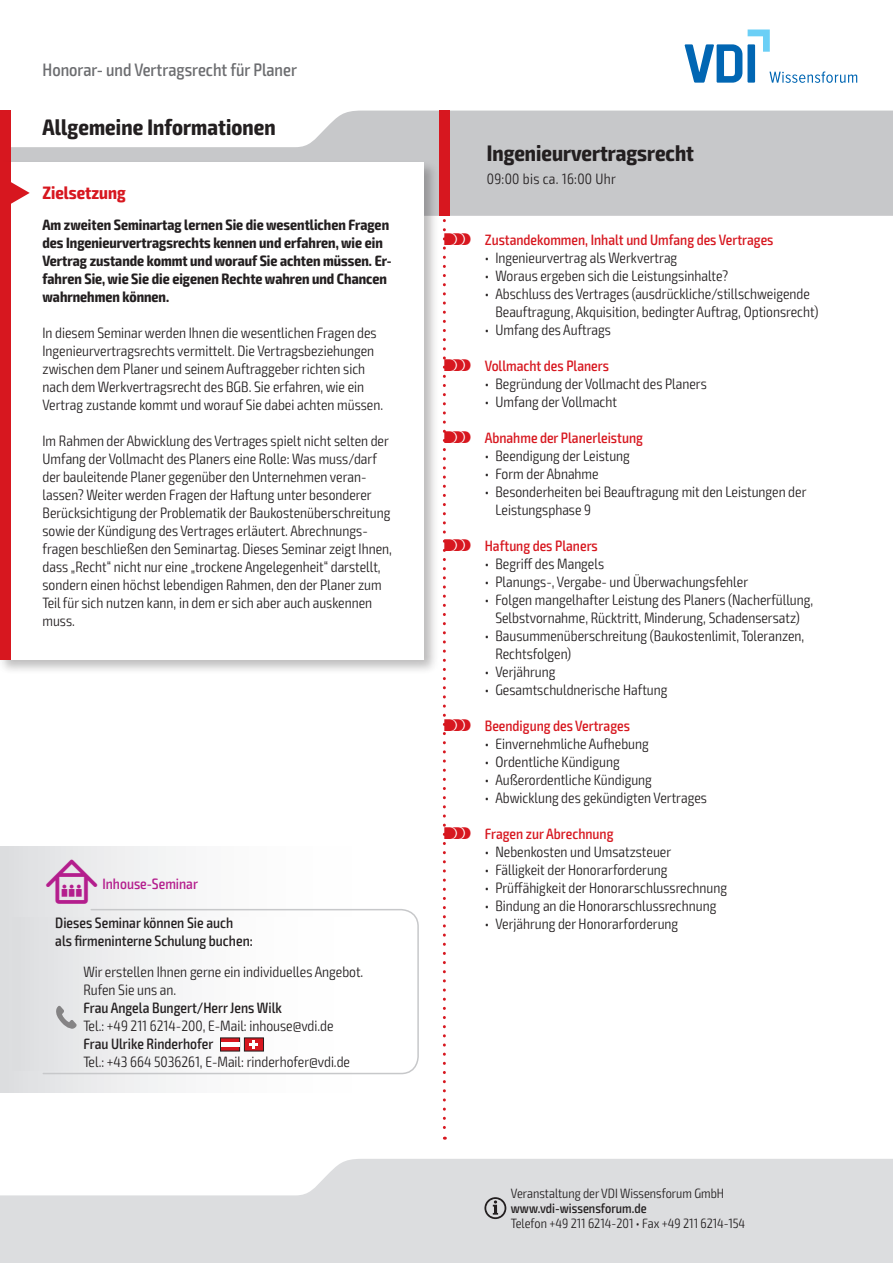
<style>
.page{position:relative;width:893px;height:1263px;background:#fff}
.page>*{position:absolute;margin:0;border:0;box-sizing:border-box;transform-origin:0 0}
.t1{font:700 condensed 22.5px "Exo 2";color:#231f20}
.t2{font:500 condensed 18px "Exo 2";color:#6c6d70}
.t3{font:700 condensed 18px "Exo 2";color:#d7171f}
.t4{font:300 condensed 15px/18px "Exo 2";color:#231f20}
.t5{font:700 condensed 15px/18px "Exo 2";color:#231f20}
.t6{font:500 condensed 15px "Exo 2";color:#d7171f}
.t7{font:500 condensed 15px/18px "Exo 2";color:#231f20}
.t8{font:300 condensed 15px "Exo 2";letter-spacing:.02em;color:#231f20}
.t9{font:500 condensed 15px "Exo 2";color:#b41e8d}
.t10{font:300 condensed 13.5px "Exo 2";color:#231f20}
.t11{font:500 condensed 13.5px "Exo 2";color:#231f20}
.s1{font-family:"VDI Iconset S4 A Regular";font-weight:400;font-stretch:normal;font-size:15.45px}
.s2{font-family:"VDI Iconset S4 A Regular";font-weight:400;font-stretch:normal}
</style>
<div class="page">
<svg style="left:0;top:1159px;width:893px;height:104px;background:#e0e1e3"></svg>
<svg style="left:11px;top:111px;width:882px;height:105px;fill:#c7c8ca"></svg>
<svg style="left:484px;top:1197px;width:22px;height:22px"></svg>
<svg style="left:685px;top:30px;width:172px;height:53px"></svg>
<div style="left:439px;top:111px;width:11px;height:105px;background:#d7171f"></div>
<div style="left:0;top:111px;width:11px;height:57px;background:#d7171f"></div>
<div style="left:0;top:159px;width:439px;height:516px;background:#231f20;opacity:.3"></div>
<div style="left:0;top:162px;width:424px;height:497px;background:#fff"></div>
<div style="left:0;top:162px;width:11px;height:497px;background:#d7171f"></div>
<svg style="left:11px;top:182px;width:19px;height:22px"></svg>
<div style="left:0;top:846px;width:419px;height:247px;background:linear-gradient(to right,#e2e3e5,#fff)"></div>
<svg style="left:42px;top:908px;width:377px;height:167px"></svg>
<div style="left:13px;top:918px;width:382px;height:152px;background:linear-gradient(to right,#e3e3e5,#fff)"></div>
<svg style="left:220px;top:1037px;width:44px;height:14px"></svg>
<hr style="left:221px;top:1042px;width:18px;height:4px;background:#fff">
<svg style="left:56px;top:1006px;width:21px;height:23px"></svg>
<svg style="left:443px;top:219px;width:3px;height:921px"></svg>
<p class="t2" style="left:43px;top:59px;width:256px">Honorar- und Vertragsrecht für Planer</p>
<h1 class="t1" style="left:43px;top:113px;width:235px">Allgemeine Informationen</h1>
<p class="t3" style="left:42px;top:182px;width:85px">Zielsetzung</p>
<p class="t5" style="left:43px;top:216px;width:351px">Am zweiten Seminartag lernen Sie die wesentlichen Fragen des Ingenieurvertragsrechts kennen und erfahren, wie ein Vertrag zustande kommt und worauf Sie achten müssen. Er&shy;fahren Sie, wie Sie die eigenen Rechte wahren und Chancen wahrnehmen können.</p>
<p class="t4" style="left:43px;top:324px;width:342px">In diesem Seminar werden Ihnen die wesentlichen Fragen des Ingenieurvertragsrechts vermittelt. Die Vertragsbeziehungen zwischen dem Planer und seinem Auftraggeber richten sich nach dem Werkvertragsrecht des BGB. Sie erfahren, wie ein Vertrag zustande kommt und worauf Sie dabei achten müssen.</p>
<p class="t4" style="left:43px;top:432px;width:351px">Im Rahmen der Abwicklung des Vertrages spielt nicht selten der Umfang der Vollmacht des Planers eine Rolle: Was muss/darf der bauleitende Planer gegenüber den Unternehmen veran&shy;lassen? Weiter werden Fragen der Haftung unter besonderer Berücksichtigung der Problematik der Baukostenüberschreitung sowie der Kündigung des Vertrages erläutert. Abrechnungs&shy;fragen beschließen den Seminartag. Dieses Seminar zeigt Ihnen, dass „Recht“ nicht nur eine „trockene Angelegenheit“ darstellt, sondern einen höchst lebendigen Rahmen, den der Planer zum Teil für sich nutzen kann, in dem er sich aber auch auskennen muss.</p>
<p class="t9" style="left:46px;top:875px;width:153px"><span class="s1">I</span> Inhouse-Seminar</p>
<p class="t7" style="left:55px;top:914px;width:199px">Dieses Seminar können Sie auch als firmeninterne Schulung buchen:</p>
<p class="t4" style="left:83px;top:963px;width:282px">Wir erstellen Ihnen gerne ein individuelles Angebot.<br>Rufen Sie uns an.</p>
<p class="t7" style="left:83px;top:999px;width:200px">Frau Angela Bungert/Herr Jens Wilk</p>
<p class="t4" style="left:83px;top:1017px;width:252px">Tel.: +49 211 6214-200, E-Mail: inhouse@vdi.de</p>
<p class="t7" style="left:83px;top:1035px;width:132px">Frau Ulrike Rinderhofer</p>
<p class="t4" style="left:83px;top:1053px;width:268px">Tel.: +43 664 5036261, E-Mail: rinderhofer@vdi.de</p>
<h1 class="t1" style="left:487px;top:139px;width:209px">Ingenieurvertragsrecht</h1>
<p class="t8" style="left:487px;top:170px;width:131px">09:00 bis ca. 16:00 Uhr</p>
<p class="t6" style="left:444px;top:230px;width:331px"><span class="s2">s</span> Zustandekommen, Inhalt und Umfang des Vertrages</p>
<p class="t4" style="left:485px;top:249px;width:194px">• Ingenieurvertrag als Werkvertrag</p>
<p class="t4" style="left:485px;top:267px;width:245px">• Woraus ergeben sich die Leistungsinhalte?</p>
<p class="t4" style="left:495px;top:285px;width:325px;text-indent:-11px">• Abschluss des Vertrages (ausdrückliche/stillschweigende<br>Beauftragung, Akquisition, bedingter Auftrag, Optionsrecht)</p>
<p class="t4" style="left:485px;top:321px;width:128px">• Umfang des Auftrags</p>
<p class="t6" style="left:444px;top:357px;width:166px"><span class="s2">s</span> Vollmacht des Planers</p>
<p class="t4" style="left:485px;top:375px;width:224px">• Begründung der Vollmacht des Planers</p>
<p class="t4" style="left:485px;top:393px;width:134px">• Umfang der Vollmacht</p>
<p class="t6" style="left:444px;top:429px;width:200px"><span class="s2">s</span> Abnahme der Planerleistung</p>
<p class="t4" style="left:485px;top:447px;width:147px">• Beendigung der Leistung</p>
<p class="t4" style="left:485px;top:465px;width:115px">• Form der Abnahme</p>
<p class="t4" style="left:495px;top:483px;width:313px;text-indent:-11px">• Besonderheiten bei Beauftragung mit den Leistungen der<br>Leistungsphase 9</p>
<p class="t6" style="left:444px;top:537px;width:155px"><span class="s2">s</span> Haftung des Planers</p>
<p class="t4" style="left:485px;top:555px;width:121px">• Begriff des Mangels</p>
<p class="t4" style="left:485px;top:573px;width:265px">• Planungs-, Vergabe- und Überwachungsfehler</p>
<p class="t4" style="left:485px;top:591px;width:330px;text-align:center">• Folgen mangelhafter Leistung des Planers (Nacherfüllung,<br>Selbstvornahme, Rücktritt, Minderung, Schadensersatz)</p>
<p class="t4" style="left:495px;top:627px;width:310px;text-indent:-11px">• Bausummenüberschreitung (Baukostenlimit, Toleranzen,<br>Rechtsfolgen)</p>
<p class="t4" style="left:485px;top:663px;width:72px">• Verjährung</p>
<p class="t4" style="left:485px;top:681px;width:184px">• Gesamtschuldnerische Haftung</p>
<p class="t6" style="left:444px;top:717px;width:187px"><span class="s2">s</span> Beendigung des Vertrages</p>
<p class="t4" style="left:485px;top:735px;width:166px">• Einvernehmliche Aufhebung</p>
<p class="t4" style="left:485px;top:753px;width:136px">• Ordentliche Kündigung</p>
<p class="t4" style="left:485px;top:771px;width:169px">• Außerordentliche Kündigung</p>
<p class="t4" style="left:485px;top:789px;width:224px">• Abwicklung des gekündigten Vertrages</p>
<p class="t6" style="left:444px;top:825px;width:171px"><span class="s2">s</span> Fragen zur Abrechnung</p>
<p class="t4" style="left:485px;top:843px;width:188px">• Nebenkosten und Umsatzsteuer</p>
<p class="t4" style="left:485px;top:861px;width:184px">• Fälligkeit der Honorarforderung</p>
<p class="t4" style="left:485px;top:879px;width:244px">• Prüffähigkeit der Honorarschlussrechnung</p>
<p class="t4" style="left:485px;top:897px;width:233px">• Bindung an die Honorarschlussrechnung</p>
<p class="t4" style="left:485px;top:915px;width:195px">• Verjährung der Honorarforderung</p>
<p class="t10" style="left:511px;top:1185px;width:215px">Veranstaltung der VDI Wissensforum GmbH</p>
<p class="t11" style="left:511px;top:1200px;width:137px">www.vdi-wissensforum.de</p>
<p class="t10" style="left:511px;top:1215px;width:236px">Telefon +49 211 6214-201 • Fax +49 211 6214-154</p>
</div>
